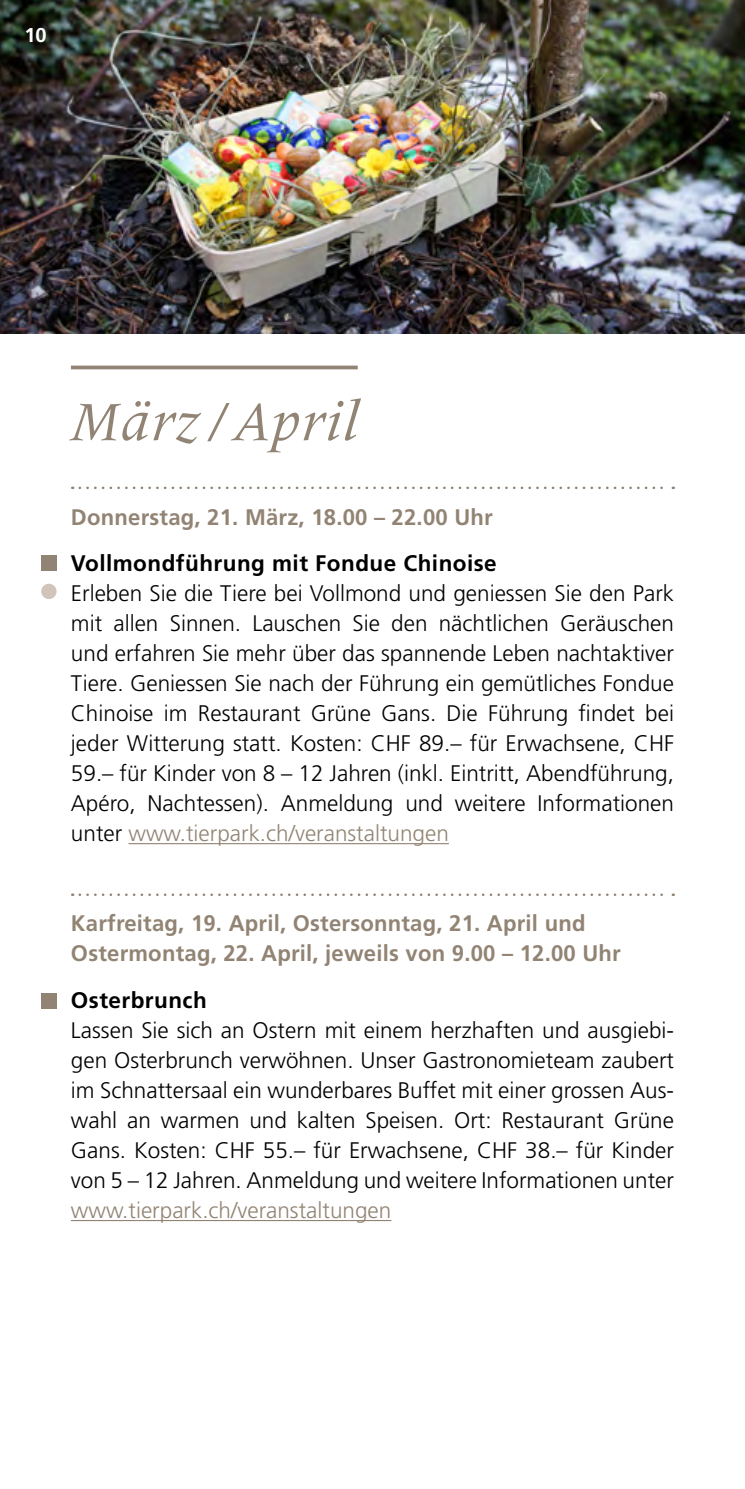
<style>
.page{position:relative;width:745px;height:1489px;background:#fff}
.page>*{position:absolute;margin:0;border:0;box-sizing:border-box;transform-origin:0 0}
.t1{font:italic 55px "Frutiger Serif LT Pro";letter-spacing:.02em;color:#928474}
.t2{font:300 22.5px/30px "Frutiger LT Std";color:#000;text-align:justify}
.t3{font:700 22.5px/30px "Frutiger LT Std";letter-spacing:.01em;color:#928474}
.t4{font:700 22.5px "Frutiger LT Std";letter-spacing:.02em;color:#000}
.t5{font:300 22.5px "Frutiger LT Std";color:#928474}
.t6{font:700 20px "Frutiger LT Std";color:#fff}
.s1{color:#928474}
</style>
<div class="page">
<div style="left:41px;top:992px;width:16px;height:16px;background:#928474"></div>
<svg style="left:80px;top:486px;width:593px;height:3px"></svg>
<hr style="left:128px;top:843px;width:320px;height:1px;background:#928474">
<svg style="left:80px;top:893px;width:593px;height:3px"></svg>
<hr style="left:71px;top:1219px;width:320px;height:1px;background:#928474">
<svg style="left:71px;top:365px;width:286px;height:4px"></svg>
<img style="left:0;top:0;width:744px;height:333px">
<div style="left:41px;top:555px;width:16px;height:16px;background:#928474"></div>
<div style="left:41px;top:583px;width:16px;height:16px;background:#d1c4ba;border-radius:50%"></div>
<p class="t6" style="left:24px;top:23px;width:24px">10</p>
<h1 class="t1" style="left:71px;top:389px;width:289px">März/April</h1>
<p class="t3" style="left:71px;top:502px;width:423px">Donnerstag, 21. März, 18.00 – 22.00 Uhr</p>
<p class="t4" style="left:71px;top:550px;width:427px">Vollmondführung mit Fondue Chinoise</p>
<p class="t2" style="left:71px;top:579px;width:604px">Erleben Sie die Tiere bei Vollmond und geniessen Sie den Park mit allen Sinnen. Lauschen Sie den nächtlichen Geräuschen und erfahren Sie mehr über das spannende Leben nachtaktiver Tiere. Geniessen Sie nach der Führung ein gemütliches Fondue Chinoise im Restaurant Grüne Gans. Die Führung findet bei jeder Witterung statt. Kosten: CHF 89.– für Erwachsene, CHF 59.– für Kinder von 8 – 12 Jahren (inkl. Eintritt, Abendführung, Apéro, Nachtessen). Anmeldung und weitere Informationen unter <span class="s1">www.tierpark.ch/veranstaltungen</span></p>
<p class="t3" style="left:71px;top:908px;width:551px">Karfreitag, 19. April, Ostersonntag, 21. April und<br>Ostermontag, 22. April, jeweils von 9.00 – 12.00 Uhr</p>
<p class="t4" style="left:71px;top:987px;width:137px">Osterbrunch</p>
<p class="t2" style="left:71px;top:1015px;width:604px">Lassen Sie sich an Ostern mit einem herzhaften und ausgiebi&shy;gen Osterbrunch verwöhnen. Unser Gastronomieteam zaubert im Schnattersaal ein wunderbares Buffet mit einer grossen Aus&shy;wahl an warmen und kalten Speisen. Ort: Restaurant Grüne Gans. Kosten: CHF 55.– für Erwachsene, CHF 38.– für Kinder von 5 – 12 Jahren. Anmeldung und weitere Informationen unter</p>
<p class="t5" style="left:71px;top:1197px;width:322px">www.tierpark.ch/veranstaltungen</p>
</div>
